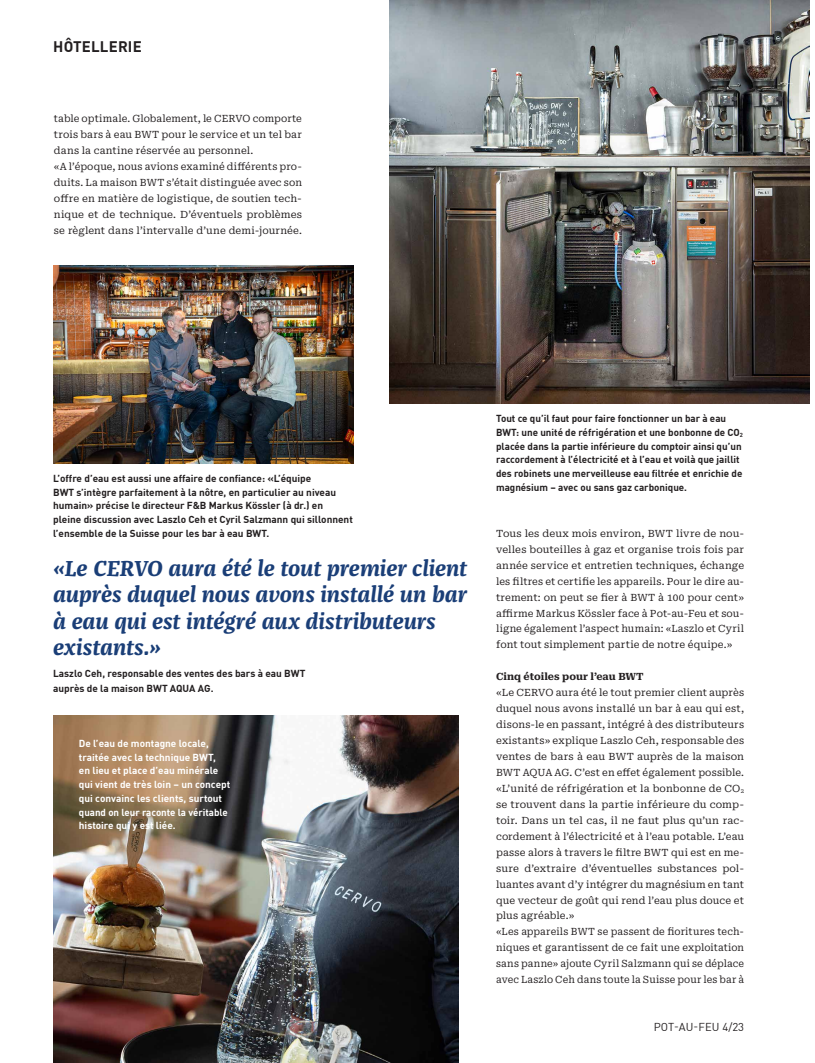
<style>
.page{position:relative;width:815px;height:1063px;background:#fff}
.page>*{position:absolute;margin:0;border:0;box-sizing:border-box;transform-origin:0 0}
.t1{font:italic 700 22.5px/26.2px "Franziska OT";letter-spacing:-.005em;color:#1a3e77}
.t2{font:700 15px "DINOT";letter-spacing:.01em;color:#231f20}
.t3{font:11.25px "DINOT";letter-spacing:.01em;color:#231f20}
.t4{font:10px/16px "Roboto Serif";letter-spacing:.01em;color:#231f20}
.t5{font:700 10px/13.8px "DINOT";color:#231f20}
.t6{font:700 10px/13.8px "DINOT";color:#fff}
.t7{font:700 10px "Roboto Serif";color:#231f20}
</style>
<div class="page">
<img style="left:54px;top:715px;width:405px;height:348px">
<img style="left:390px;top:0;width:420px;height:404px">
<img style="left:54px;top:266px;width:299px;height:198px">
<h2 class="t2" style="left:53px;top:35px;width:90px">HÔTELLERIE</h2>
<p class="t4" style="left:54px;top:110px;width:250px">table optimale. Globalement, le CERVO comporte trois bars à eau BWT pour le service et un tel bar dans la cantine réservée au personnel.<br>«A l’époque, nous avions examiné différents pro&shy;duits. La maison BWT s’était distinguée avec son offre en matière de logistique, de soutien tech&shy;nique et de technique. D’éventuels problèmes se règlent dans l’intervalle d’une demi-journée.</p>
<p class="t5" style="left:53px;top:470px;width:301px">L’offre d’eau est aussi une affaire de confiance: «L’équipe<br>BWT s’intègre parfaitement à la nôtre, en particulier au niveau humain» précise le directeur F&amp;B Markus Kössler (à dr.) en pleine discussion avec Laszlo Ceh et Cyril Salzmann qui sillonnent l’ensemble de la Suisse pour les bar à eau BWT.</p>
<h1 class="t1" style="left:53px;top:556px;width:416px">«Le CERVO aura été le tout premier client auprès duquel nous avons installé un bar à eau qui est intégré aux distributeurs existants.»</h1>
<p class="t5" style="left:53px;top:665px;width:254px;line-height:15px">Laszlo Ceh, responsable des ventes des bars à eau BWT auprès de la maison BWT AQUA AG.</p>
<p class="t6" style="left:79px;top:736px;width:153px">De l’eau de montagne locale, traitée avec la technique BWT,<br>en lieu et place d’eau minérale qui vient de très loin – un concept qui convainc les clients, surtout quand on leur raconte la véritable histoire qui y est liée.</p>
<p class="t5" style="left:496px;top:411px;width:248px">Tout ce qu’il faut pour faire fonctionner un bar à eau BWT: une unité de réfrigération et une bonbonne de CO<sub>2 </sub>placée dans la partie inférieure du comptoir ainsi qu’un raccordement à l’électricité et à l’eau et voilà que jaillit des robinets une merveilleuse eau filtrée et enrichie de magnésium – avec ou sans gaz carbonique.</p>
<p class="t4" style="left:496px;top:525px;width:250px;text-align:justify">Tous les deux mois environ, BWT livre de nou&shy;velles bouteilles à gaz et organise trois fois par année service et entretien techniques, échange les filtres et certifie les appareils. Pour le dire au&shy;trement: on peut se fier à BWT à 100 pour cent» affirme Markus Kössler face à Pot-au-Feu et sou&shy;ligne également l’aspect humain: «Laszlo et Cyril font tout simplement partie de notre équipe.»</p>
<p class="t7" style="left:496px;top:669px;width:149px">Cinq étoiles pour l’eau BWT</p>
<p class="t4" style="left:496px;top:684px;width:250px">«Le CERVO aura été le tout premier client auprès duquel nous avons installé un bar à eau qui est, disons-le en passant, intégré à des distributeurs existants» explique Laszlo Ceh, responsable des ventes de bars à eau BWT auprès de la maison BWT AQUA AG. C’est en effet également possible. «L’unité de réfrigération et la bonbonne de CO<sub>2 </sub>se trouvent dans la partie inférieure du comp&shy;toir. Dans un tel cas, il ne faut plus qu’un rac&shy;cordement à l’électricité et à l’eau potable. L’eau passe alors à travers le filtre BWT qui est en me&shy;sure d’extraire d’éventuelles substances pol&shy;luantes avant d’y intégrer du magnésium en tant que vecteur de goût qui rend l’eau plus douce et plus agréable.»<br>«Les appareils BWT se passent de fioritures tech&shy;niques et garantissent de ce fait une exploitation sans panne» ajoute Cyril Salzmann qui se déplace avec Laszlo Ceh dans toute la Suisse pour les bar à</p>
<p class="t3" style="left:654px;top:1018px;width:92px">POT-AU-FEU 4/23</p>
</div>
